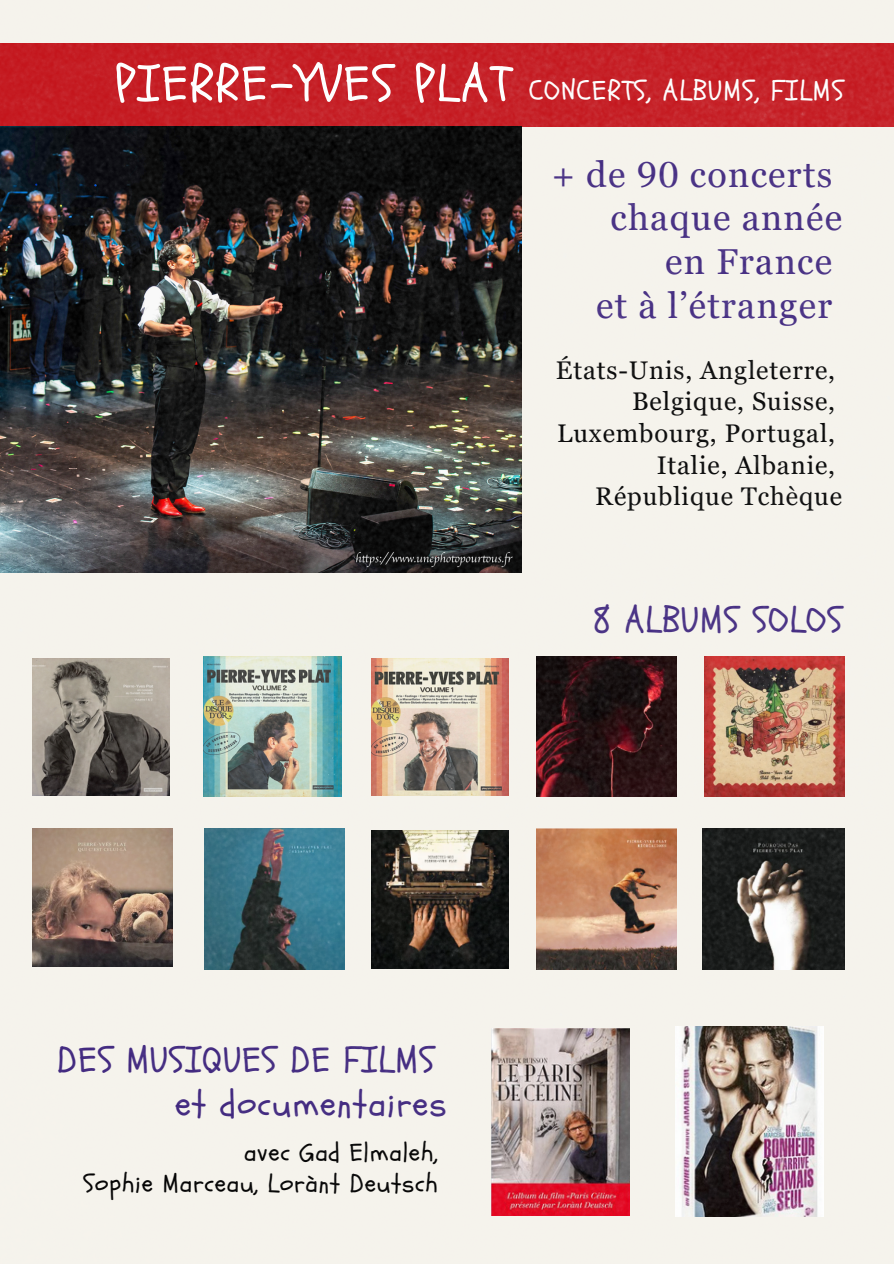
<style>
.page{position:relative;width:894px;height:1264px;background:#fff}
.page>*{position:absolute;margin:0;border:0;box-sizing:border-box;transform-origin:0 0}
.t1{font:50.7px "Schoolbell";letter-spacing:.05em;color:#fff}
.t2{font:36px/43.8px "Georgia Pro";letter-spacing:.035em;color:#3f267e;text-align:right}
.t3{font:36px/43.8px "Schoolbell";letter-spacing:.035em;color:#3f267e}
.t4{font:28.2px "Schoolbell";letter-spacing:.05em;color:#fff}
.t5{font:25.5px "Georgia Pro";letter-spacing:.035em;color:#000}
.t6{font:25.5px "Schoolbell";letter-spacing:.035em;color:#000}
</style>
<div class="page">
<img style="left:0;top:0;width:893px;height:1263px">
<h3 class="t1" style="left:114px;top:50px;width:397px">PIERRE-YVES PLAT</h3>
<h1 class="t4" style="left:529px;top:72px;width:316px">CONCERTS, ALBUMS, FILMS</h1>
<p class="t2" style="left:551px;top:152px;width:291px">+ de 90 concerts chaque année<br>en France<br>et à l’étranger</p>
<h4 class="t5" style="left:555px;top:355px;width:281px">États-Unis, Angleterre,</h4>
<p class="t5" style="left:632px;top:387px;width:204px">Belgique, Suisse,</p>
<p class="t5" style="left:557px;top:418px;width:279px">Luxembourg, Portugal,</p>
<p class="t5" style="left:656px;top:450px;width:180px">Italie, Albanie,</p>
<p class="t5" style="left:595px;top:481px;width:248px">République Tchèque</p>
<p class="t3" style="left:593px;top:599px;width:250px">8 ALBUMS SOLOS</p>
<p class="t3" style="left:175px;top:1039px;width:273px;text-indent:-118px">DES MUSIQUES DE FILMS et documentaires</p>
<h2 class="t6" style="left:244px;top:1135px;width:195px">avec Gad Elmaleh,</h2>
<p class="t6" style="left:83px;top:1166px;width:356px">Sophie Marceau, Lorànt Deutsch</p>
</div>
